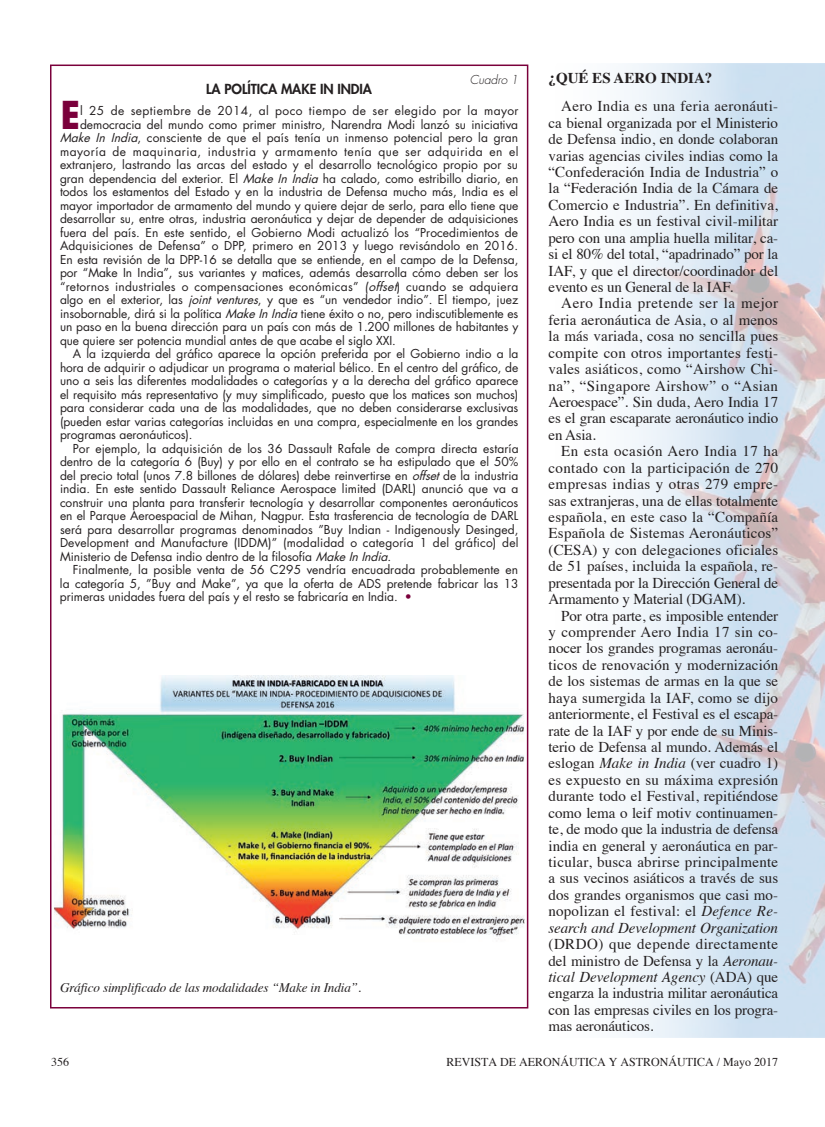
<style>
.page{position:relative;width:825px;height:1127px;background:#fff}
.page>*{position:absolute;margin:0;border:0;box-sizing:border-box;transform-origin:0 0}
.t1{font:700 37.35px "Futura";color:#7a003b;scale:.95 1}
.t2{font:15px/16.5px "Times";letter-spacing:-.01em;color:#231f20;text-align:justify}
.t3{font:700 15px "Times";color:#231f20}
.t4{font:800 13.5px "Futura";letter-spacing:-.005em;color:#231f20}
.t5{font:italic 13.2px "Times";letter-spacing:-.01em;color:#231f20}
.t6{font:12px "Futura";letter-spacing:-.005em;color:#231f20}
.t7{font:12px "Futura";letter-spacing:.02em;color:#231f20}
.t8{font:12px "Futura";letter-spacing:.015em;color:#231f20}
.t9{font:12px "Futura";letter-spacing:.04em;color:#231f20}
.t10{font:12px "Futura";letter-spacing:.035em;color:#231f20}
.t11{font:12px "Times";color:#231f20}
.t12{font:italic 300 12px "Futura";letter-spacing:-.005em;color:#231f20}
.s1{font-style:italic}
.s2{color:#7a003b}
</style>
<div class="page">
<img style="left:528px;top:64px;width:297px;height:974px">
<img style="left:55px;top:675px;width:468px;height:264px">
<p class="t4" style="left:206px;top:80px;width:167px">LA POLÍTICA MAKE IN INDIA</p>
<p class="t12" style="left:470px;top:72px;width:50px">Cuadro 1</p>
<h1 class="t1" style="left:60px;top:87px;width:23px">E</h1>
<p class="t10" style="left:80px;top:102px;width:440px">l 25 de septiembre de 2014, al poco tiempo de ser elegido por la mayor</p>
<p class="t6" style="left:80px;top:116px;width:440px">democracia del mundo como primer ministro, Narendra Modi lanzó su iniciativa</p>
<p class="t6" style="left:60px;top:129px;width:460px"><span class="s1">Make In India</span>, consciente de que el país tenía un inmenso potencial pero la gran</p>
<p class="t9" style="left:60px;top:143px;width:460px">mayoría de maquinaria, industria y armamento tenía que ser adquirida en el</p>
<p class="t6" style="left:60px;top:156px;width:459px">extranjero, lastrando las arcas del estado y el desarrollo tecnológico propio por su</p>
<p class="t6" style="left:60px;top:170px;width:460px">gran dependencia del exterior. El <span class="s1">Make In India</span> ha calado, como estribillo diario, en</p>
<p class="t6" style="left:60px;top:183px;width:460px">todos los estamentos del Estado y en la industria de Defensa mucho más, India es el</p>
<p class="t6" style="left:60px;top:197px;width:460px">mayor importador de armamento del mundo y quiere dejar de serlo, para ello tiene que</p>
<p class="t6" style="left:60px;top:210px;width:460px">desarrollar su, entre otras, industria aeronáutica y dejar de depender de adquisiciones</p>
<p class="t6" style="left:60px;top:224px;width:460px">fuera del país. En este sentido, el Gobierno Modi actualizó los “Procedimientos de</p>
<p class="t6" style="left:60px;top:237px;width:460px">Adquisiciones de Defensa” o DPP, primero en 2013 y luego revisándolo en 2016.</p>
<p class="t6" style="left:60px;top:251px;width:460px">En esta revisión de la DPP-16 se detalla que se entiende, en el campo de la Defensa,</p>
<p class="t6" style="left:60px;top:264px;width:460px">por “Make In India”, sus variantes y matices, además desarrolla cómo deben ser los</p>
<p class="t7" style="left:60px;top:278px;width:460px">“retornos industriales o compensaciones económicas” (<span class="s1">offset</span>) cuando se adquiera</p>
<p class="t6" style="left:60px;top:291px;width:460px">algo en el exterior, las <span class="s1">joint ventures</span>, y que es “un vendedor indio”. El tiempo, juez</p>
<p class="t6" style="left:60px;top:305px;width:460px">insobornable, dirá si la política <span class="s1">Make In India</span> tiene éxito o no, pero indiscutiblemente es</p>
<p class="t6" style="left:60px;top:318px;width:460px">un paso en la buena dirección para un país con más de 1.200 millones de habitantes y</p>
<p class="t6" style="left:60px;top:332px;width:337px">que quiere ser potencia mundial antes de que acabe el siglo XXI.</p>
<p class="t6" style="left:73px;top:345px;width:447px">A la izquierda del gráfico aparece la opción preferida por el Gobierno indio a la</p>
<p class="t6" style="left:60px;top:359px;width:460px">hora de adquirir o adjudicar un programa o material bélico. En el centro del gráfico, de</p>
<p class="t6" style="left:60px;top:372px;width:460px">uno a seis las diferentes modalidades o categorías y a la derecha del gráfico aparece</p>
<p class="t6" style="left:60px;top:386px;width:460px">el requisito más representativo (y muy simplificado, puesto que los matices son muchos)</p>
<p class="t6" style="left:60px;top:399px;width:460px">para considerar cada una de las modalidades, que no deben considerarse exclusivas</p>
<p class="t6" style="left:60px;top:413px;width:460px">(pueden estar varias categorías incluidas en una compra, especialmente en los grandes</p>
<p class="t6" style="left:60px;top:426px;width:134px">programas aeronáuticos).</p>
<p class="t6" style="left:73px;top:440px;width:447px">Por ejemplo, la adquisición de los 36 Dassault Rafale de compra directa estaría</p>
<p class="t6" style="left:60px;top:453px;width:460px">dentro de la categoría 6 (Buy) y por ello en el contrato se ha estipulado que el 50%</p>
<p class="t6" style="left:60px;top:467px;width:460px">del precio total (unos 7.8 billones de dólares) debe reinvertirse en <span class="s1">offset</span> de la industria</p>
<p class="t6" style="left:60px;top:480px;width:460px">india. En este sentido Dassault Reliance Aerospace limited (DARL) anunció que va a</p>
<p class="t6" style="left:60px;top:494px;width:460px">construir una planta para transferir tecnología y desarrollar componentes aeronáuticos</p>
<p class="t6" style="left:60px;top:507px;width:460px">en el Parque Aeroespacial de Mihan, Nagpur. Esta trasferencia de tecnología de DARL</p>
<p class="t6" style="left:60px;top:521px;width:460px">será para desarrollar programas denominados ”Buy Indian - Indigenously Desinged,</p>
<p class="t8" style="left:60px;top:534px;width:460px">Development and Manufacture (IDDM)” (modalidad o categoría 1 del gráfico) del</p>
<p class="t6" style="left:60px;top:548px;width:334px">Ministerio de Defensa indio dentro de la filosofía <span class="s1">Make In India</span>.</p>
<p class="t6" style="left:73px;top:561px;width:447px">Finalmente, la posible venta de 56 C295 vendría encuadrada probablemente en</p>
<p class="t6" style="left:60px;top:575px;width:460px">la categoría 5, ”Buy and Make”, ya que la oferta de ADS pretende fabricar las 13</p>
<p class="t6" style="left:60px;top:588px;width:354px">primeras unidades fuera del país y el resto se fabricaría en India. <span class="s2">•</span></p>
<p class="t5" style="left:60px;top:975px;width:303px">Gráfico simplificado de las modalidades “Make in India”.</p>
<p class="t3" style="left:549px;top:64px;width:165px">¿QUÉ ES AERO INDIA?</p>
<p class="t2" style="left:549px;top:97px;width:231px;text-indent:13px">Aero India es una feria aeronáuti&shy;ca bienal organizada por el Ministerio de Defensa indio, en donde colaboran varias agencias civiles indias como la “Confederación India de Industria” o la “Federación India de la Cámara de Comercio e Industria”. En definitiva, Aero India es un festival civil-militar pero con una amplia huella militar, ca&shy;si el 80% del total, “apadrinado” por la IAF, y que el director/coordinador del evento es un General de la IAF.</p>
<p class="t2" style="left:549px;top:294px;width:231px;text-indent:13px">Aero India pretende ser la mejor feria aeronáutica de Asia, o al menos la más variada, cosa no sencilla pues compite con otros importantes festi&shy;vales asiáticos, como “Airshow Chi&shy;na”, “Singapore Airshow” o “Asian Aeroespace”. Sin duda, Aero India 17 es el gran escaparate aeronáutico indio en Asia.</p>
<p class="t2" style="left:549px;top:442px;width:231px;text-indent:13px">En esta ocasión Aero India 17 ha contado con la participación de 270 empresas indias y otras 279 empre&shy;sas extranjeras, una de ellas totalmente española, en este caso la “Compañía Española de Sistemas Aeronáuticos” (CESA) y con delegaciones oficiales de 51 países, incluida la española, re&shy;presentada por la Dirección General de Armamento y Material (DGAM).</p>
<p class="t2" style="left:549px;top:606px;width:231px;text-indent:13px">Por otra parte, es imposible entender y comprender Aero India 17 sin co&shy;nocer los grandes programas aeronáu&shy;ticos de renovación y modernización de los sistemas de armas en la que se haya sumergida la IAF, como se dijo anteriormente, el Festival es el escapa&shy;rate de la IAF y por ende de su Minis&shy;terio de Defensa al mundo. Además el eslogan <span class="s1">Make in India</span> (ver cuadro 1) es expuesto en su máxima expresión durante todo el Festival, repitiéndose como lema o leif motiv continuamen&shy;te, de modo que la industria de defensa india en general y aeronáutica en par&shy;ticular, busca abrirse principalmente a sus vecinos asiáticos a través de sus dos grandes organismos que casi mo&shy;nopolizan el festival: el <span class="s1">Defence Re&shy;search and Development Organization</span></p>
<p class="t2" style="left:549px;top:934px;width:231px">(DRDO) que depende directamente del ministro de Defensa y la <span class="s1">Aeronau&shy;tical Development Agency</span> (ADA) que engarza la industria militar aeronáutica con las empresas civiles en los progra&shy;mas aeronáuticos.</p>
<p class="t11" style="left:51px;top:1050px;width:19px">356</p>
<p class="t11" style="left:446px;top:1050px;width:333px">REVISTA DE AERONÁUTICA Y ASTRONÁUTICA / Mayo 2017</p>
</div>
